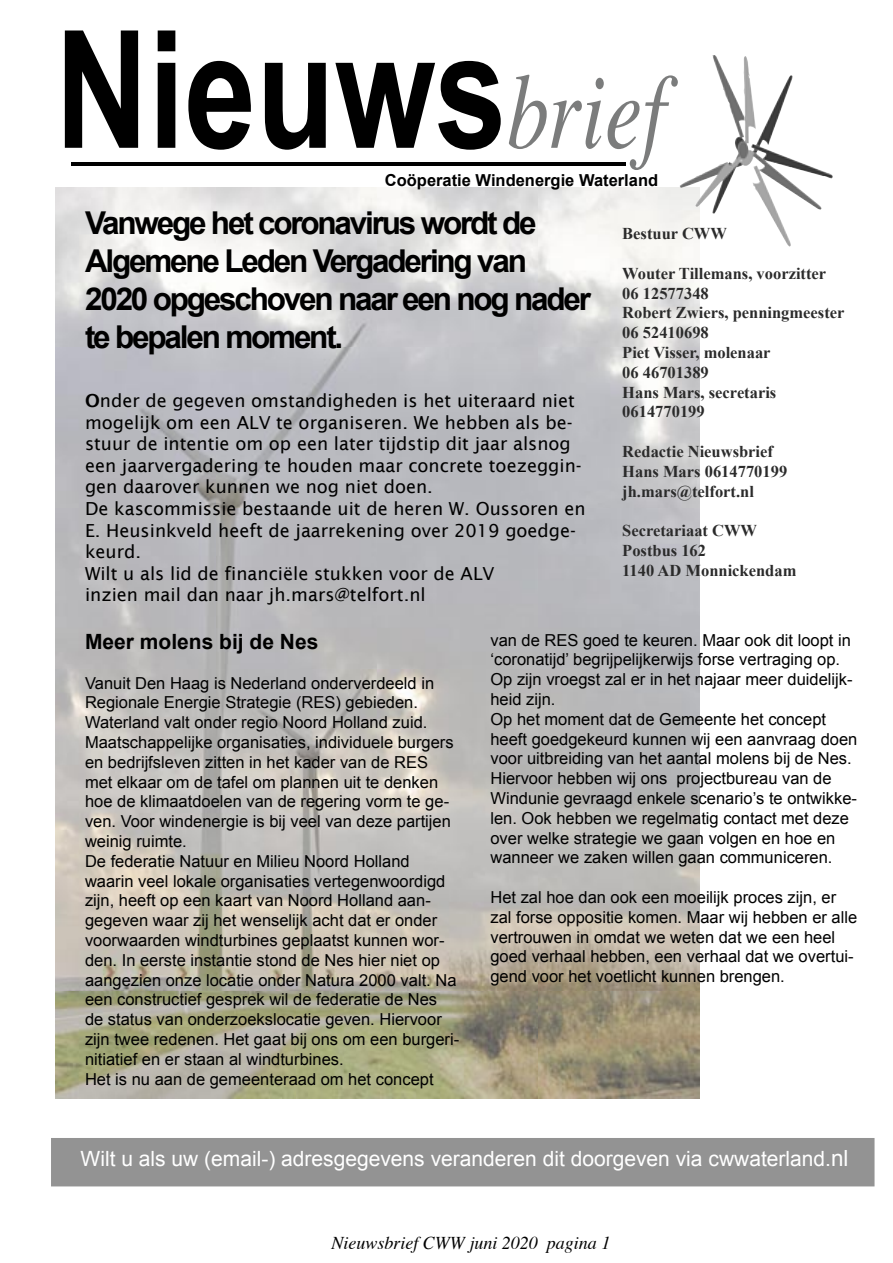
<style>
.page{position:relative;width:893px;height:1263px;background:#fff}
.page>*{position:absolute;margin:0;border:0;box-sizing:border-box;transform-origin:0 0}
.t1{font:700 163.8px "Arial";color:#000;scale:.79 1}
.t2{font:700 31.5px/37.8px "Arial";letter-spacing:-.07em;color:#000}
.t3{font:21px "Arial";color:#fff}
.t4{font:700 21px "Arial";color:#000}
.t5{font:18px/21.6px "Lucida Sans";color:#000}
.t6{font:italic 18px "Times";color:#000}
.t7{font:16.5px/19.8px "Arial";color:#000}
.t8{font:700 16.5px/19.8px "Times New Roman";color:#2b2b2b}
.t9{font:700 16.5px "Arial";color:#000}
.s1{font-family:"Times";font-weight:400;font-style:italic;font-size:106.65px;color:#7b7c7c}
.s2{font-weight:600}
.s3{font-size:22.5px}
</style>
<div class="page">
<img style="left:55px;top:187px;width:644px;height:911px">
<img style="left:679px;top:56px;width:153px;height:191px">
<hr style="left:71px;top:162px;width:555px;height:3px;background:#000">
<div style="left:51px;top:1138px;width:823px;height:48px;background:#939393"></div>
<h1 class="t1" style="left:55px;top:-18px;width:774px">Nieuws<span class="s1">brief</span></h1>
<p class="t9" style="left:385px;top:170px;width:275px">Coöperatie Windenergie Waterland</p>
<h2 class="t2" style="left:85px;top:205px;width:507px">Vanwege het coronavirus wordt de<br>Algemene Leden Vergadering van<br>2020 opgeschoven naar een nog nader te bepalen moment.</h2>
<p class="t5" style="left:85px;top:390px;width:502px"><span class="s2">O</span>nder de gegeven omstandigheden is het uiteraard niet mogelijk om een ALV te organiseren. We hebben als be&shy;stuur de intentie om op een later tijdstip dit jaar alsnog een jaarvergadering te houden maar concrete toezeggin&shy;gen daarover kunnen we nog niet doen.<br>De kascommissie bestaande uit de heren W. Oussoren en E. Heusinkveld heeft de jaarrekening over 2019 goedge&shy;keurd.<br>Wilt u als lid de financiële stukken voor de ALV<br>inzien mail dan naar jh.mars@telfort.nl</p>
<p class="t8" style="left:622px;top:223px;width:106px">Bestuur CWW</p>
<p class="t8" style="left:622px;top:263px;width:224px">Wouter Tillemans, voorzitter<br>06 12577348<br>Robert Zwiers, penningmeester<br>06 52410698<br>Piet Visser, molenaar<br>06 46701389<br>Hans Mars, secretaris<br>0614770199</p>
<p class="t8" style="left:622px;top:441px;width:166px">Redactie Nieuwsbrief<br>Hans Mars 0614770199 jh.mars@telfort.nl</p>
<p class="t8" style="left:622px;top:520px;width:176px">Secretariaat CWW<br>Postbus 162<br>1140 AD Monnickendam</p>
<p class="t4" style="left:85px;top:628px;width:235px">Meer molens bij de Nes</p>
<p class="t7" style="left:85px;top:673px;width:376px">Vanuit Den Haag is Nederland onderverdeeld in Regionale Energie Strategie (RES) gebieden.<br>Waterland valt onder regio Noord Holland zuid.<br>Maatschappelijke organisaties, individuele burgers en bedrijfsleven zitten in het kader van de RES met elkaar om de tafel om plannen uit te denken hoe de klimaatdoelen van de regering vorm te ge&shy;ven. Voor windenergie is bij veel van deze partijen weinig ruimte.<br>De federatie Natuur en Milieu Noord Holland waarin veel lokale organisaties vertegenwoordigd zijn, heeft op een kaart van Noord Holland aan&shy;gegeven waar zij het wenselijk acht dat er onder voorwaarden windturbines geplaatst kunnen wor&shy;den. In eerste instantie stond de Nes hier niet op aangezien onze locatie onder Natura 2000 valt. Na een constructief gesprek wil de federatie de Nes de status van onderzoekslocatie geven. Hiervoor zijn twee redenen. Het gaat bij ons om een burgeri&shy;nitiatief en er staan al windturbines.<br>Het is nu aan de gemeenteraad om het concept</p>
<p class="t7" style="left:490px;top:630px;width:368px">van de RES goed te keuren. Maar ook dit loopt in ‘coronatijd’ begrijpelijkerwijs forse vertraging op.<br>Op zijn vroegst zal er in het najaar meer duidelijk&shy;heid zijn.<br>Op het moment dat de Gemeente het concept heeft goedgekeurd kunnen wij een aanvraag doen voor uitbreiding van het aantal molens bij de Nes.<br>Hiervoor hebben wij ons projectbureau van de Windunie gevraagd enkele scenario’s te ontwikke&shy;len. Ook hebben we regelmatig contact met deze over welke strategie we gaan volgen en hoe en wanneer we zaken willen gaan communiceren.</p>
<p class="t7" style="left:490px;top:887px;width:368px">Het zal hoe dan ook een moeilijk proces zijn, er zal forse oppositie komen. Maar wij hebben er alle vertrouwen in omdat we weten dat we een heel goed verhaal hebben, een verhaal dat we overtui&shy;gend voor het voetlicht kunnen brengen.</p>
<p class="t3" style="left:81px;top:1145px;width:770px">Wilt u als uw (email-) adresgegevens veranderen dit doorgeven via cwwaterland.<span class="s3">nl</span></p>
<p class="t6" style="left:331px;top:1227px;width:281px">Nieuwsbrief CWW juni 2020 pagina 1</p>
</div>
